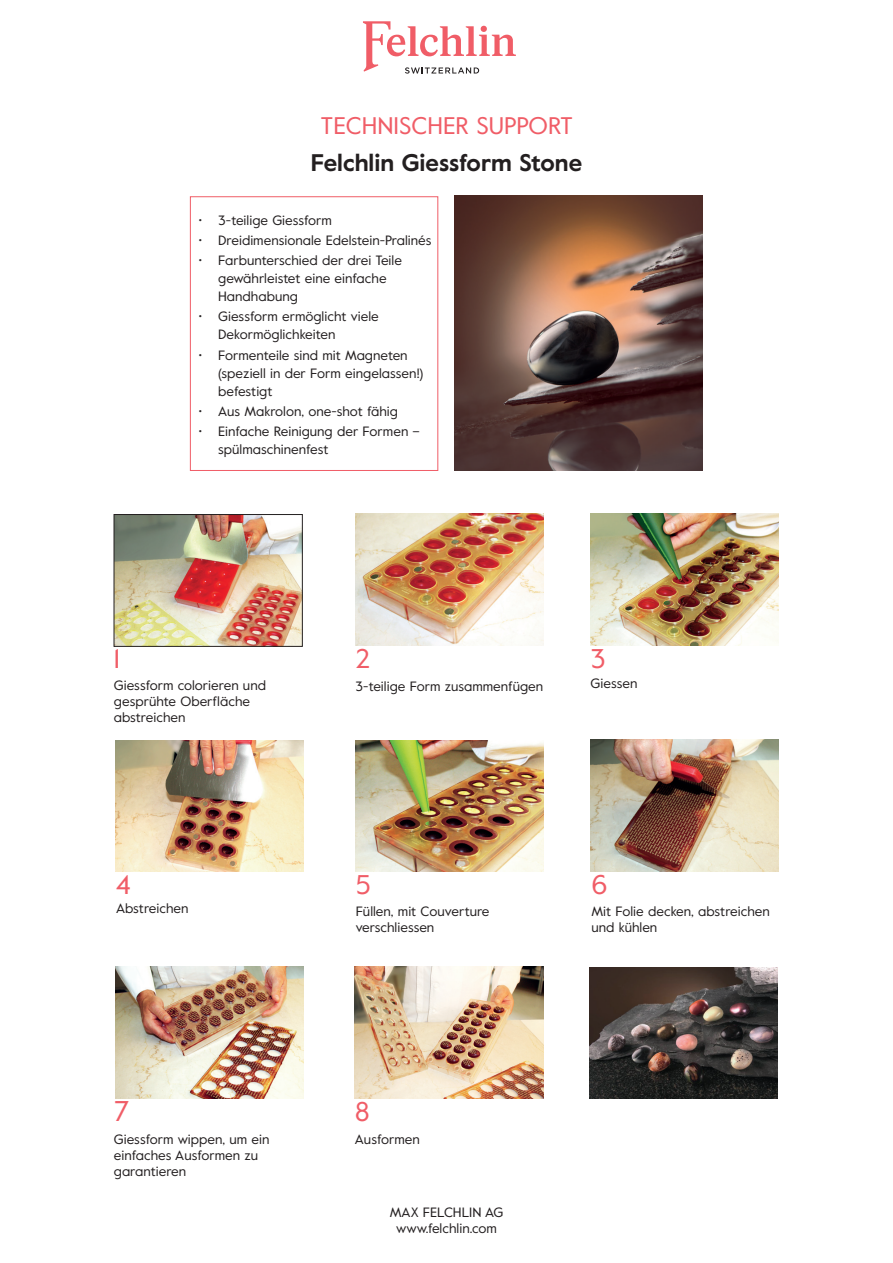
<style>
.page{position:relative;width:893px;height:1263px;background:#fff}
.page>*{position:absolute;margin:0;border:0;box-sizing:border-box;transform-origin:0 0}
.t1{font:28.5px "Value";color:#f05d67}
.t2{font:27px "Value";color:#f05d67}
.t3{font:700 24px "Value";color:#231f20}
.t4{font:24px "Value";color:#f05d67}
.t5{font:13.5px/16.2px "Value";color:#231f20}
</style>
<div class="page">
<img style="left:116px;top:516px;width:184px;height:128px">
<div style="left:114px;top:514px;width:188px;height:132px;border:1px solid #231f20"></div>
<img style="left:355px;top:513px;width:189px;height:132px">
<img style="left:591px;top:513px;width:188px;height:132px">
<img style="left:115px;top:740px;width:189px;height:132px">
<img style="left:355px;top:740px;width:189px;height:132px">
<img style="left:591px;top:740px;width:188px;height:132px">
<img style="left:115px;top:966px;width:189px;height:132px">
<img style="left:355px;top:966px;width:188px;height:132px">
<img style="left:589px;top:967px;width:188px;height:132px">
<img style="left:455px;top:195px;width:248px;height:276px">
<div style="left:190px;top:196px;width:248px;height:275px;border:1px solid #f05d67"></div>
<svg style="left:363px;top:21px;width:153px;height:53px"></svg>
<h3 class="t4" style="left:321px;top:109px;width:254px">TECHNISCHER SUPPORT</h3>
<h3 class="t3" style="left:311px;top:146px;width:273px">Felchlin Giessform Stone</h3>
<p class="t5" style="left:198px;top:212px;width:135px">• 3-teilige Giessform</p>
<p class="t5" style="left:198px;top:232px;width:235px">• Dreidimensionale Edelstein-Pralinés</p>
<p class="t5" style="left:218px;top:251px;width:185px;line-height:18px;text-indent:-20px">• Farbunterschied der drei Teile gewährleistet eine einfache<br>Handhabung</p>
<p class="t5" style="left:218px;top:307px;width:162px;line-height:18px;text-indent:-20px">• Giessform ermöglicht viele<br>Dekormöglichkeiten</p>
<p class="t5" style="left:218px;top:345px;width:207px;line-height:18px;text-indent:-20px">• Formenteile sind mit Magneten (speziell in der Form eingelassen!) befestigt</p>
<p class="t5" style="left:198px;top:403px;width:201px">• Aus Makrolon, one-shot fähig</p>
<p class="t5" style="left:218px;top:422px;width:203px;line-height:18px;text-indent:-20px">• Einfache Reinigung der Formen – spülmaschinenfest</p>
<h2 class="t2" style="left:114px;top:639px;width:8px">1</h2>
<p class="t5" style="left:114px;top:677px;width:154px">Giessform colorieren und gesprühte Oberfläche abstreichen</p>
<h2 class="t2" style="left:116px;top:865px;width:16px">4</h2>
<p class="t5" style="left:116px;top:900px;width:74px">Abstreichen</p>
<h1 class="t1" style="left:114px;top:1091px;width:17px">7</h1>
<p class="t5" style="left:114px;top:1130px;width:157px">Giessform wippen, um ein einfaches Ausformen zu garantieren</p>
<h2 class="t2" style="left:355px;top:640px;width:16px">2</h2>
<p class="t5" style="left:355px;top:677px;width:189px">3-teilige Form zusammenfügen</p>
<h2 class="t2" style="left:591px;top:640px;width:17px">3</h2>
<p class="t5" style="left:591px;top:675px;width:48px">Giessen</p>
<h2 class="t2" style="left:356px;top:865px;width:16px">5</h2>
<p class="t5" style="left:356px;top:903px;width:135px">Füllen, mit Couverture verschliessen</p>
<h2 class="t2" style="left:355px;top:1093px;width:17px">8</h2>
<p class="t5" style="left:355px;top:1130px;width:66px">Ausformen</p>
<p class="t5" style="left:390px;top:1203px;width:115px;text-align:center">MAX FELCHLIN AG www.felchlin.com</p>
<h2 class="t2" style="left:591px;top:865px;width:18px">6</h2>
<p class="t5" style="left:591px;top:903px;width:180px">Mit Folie decken, abstreichen und kühlen</p>
</div>
